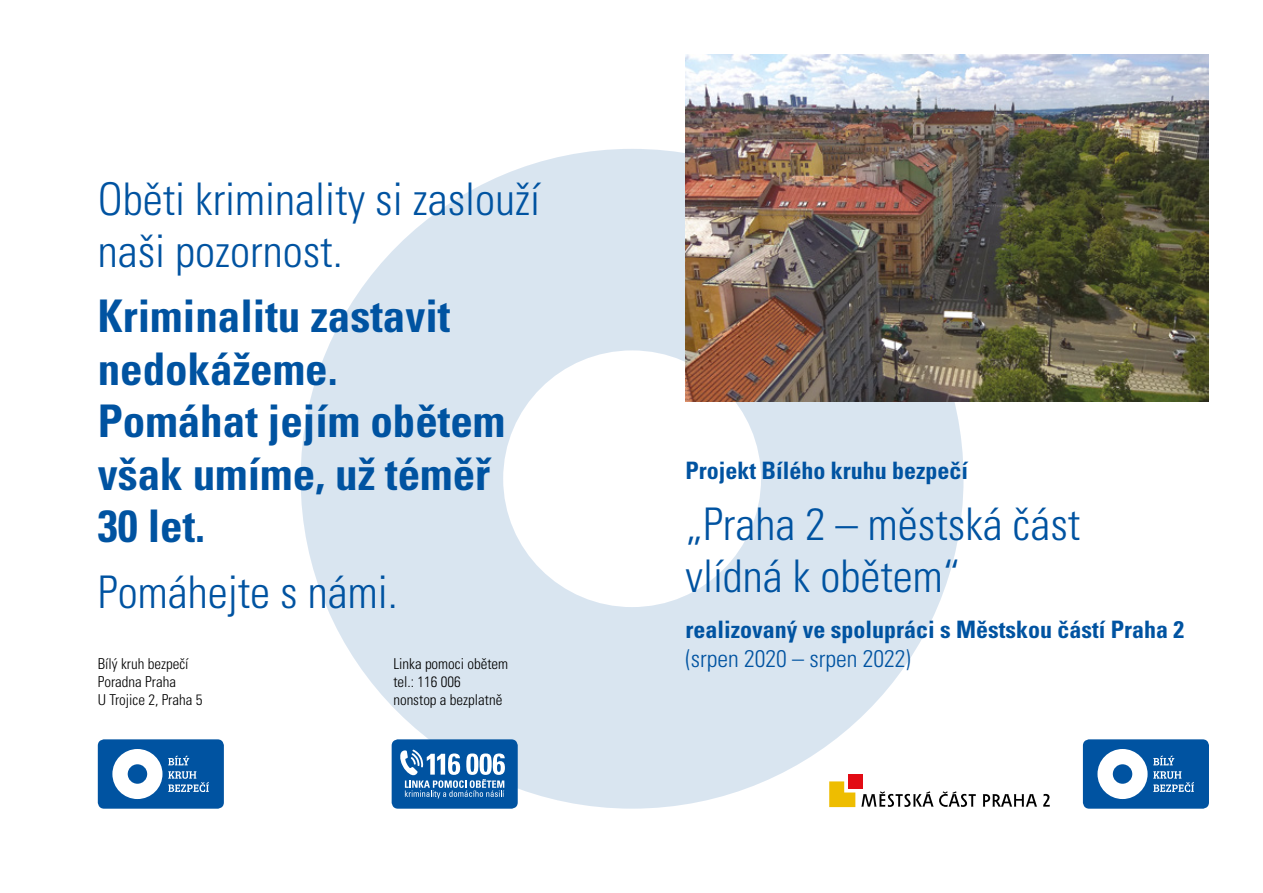
<style>
.page{position:relative;width:1263px;height:893px;background:#fff}
.page>*{position:absolute;margin:0;border:0;box-sizing:border-box;transform-origin:0 0}
.t1{font:300 condensed 45px/52.5px "Univers CE";color:#0053a1}
.t2{font:700 condensed 45px/52.5px "Univers CE";color:#0053a1}
.t3{font:700 condensed 24px "Univers CE";color:#0053a1}
.t4{font:300 condensed 24px "Univers CE";color:#0053a1}
.t5{font:300 condensed 15px "Univers CE";color:#000}
</style>
<div class="page">
<svg style="left:301px;top:149px;width:662px;height:660px;fill:#d9e5f0"></svg>
<img style="left:685px;top:54px;width:524px;height:347px">
<div style="left:98px;top:739px;width:126px;height:70px;background:#0053a1;border-radius:6px"></div>
<svg style="left:112px;top:749px;width:50px;height:50px"></svg>
<svg style="left:168px;top:755px;width:21px;height:10px"></svg>
<svg style="left:168px;top:771px;width:41px;height:21px"></svg>
<div style="left:392px;top:739px;width:126px;height:70px;background:#0053a1;border-radius:6px"></div>
<svg style="left:400px;top:749px;width:105px;height:49px"></svg>
<div style="left:829px;top:774px;width:221px;height:33px;background:#fff"></div>
<svg style="left:861px;top:791px;width:115px;height:16px"></svg>
<svg style="left:983px;top:794px;width:54px;height:13px"></svg>
<svg style="left:1043px;top:794px;width:7px;height:13px"></svg>
<svg style="left:829px;top:781px;width:26px;height:26px"></svg>
<div style="left:848px;top:774px;width:15px;height:15px;background:#e20b14"></div>
<div style="left:1083px;top:739px;width:126px;height:70px;background:#0053a1;border-radius:6px"></div>
<svg style="left:1097px;top:749px;width:50px;height:50px"></svg>
<svg style="left:1153px;top:755px;width:21px;height:10px"></svg>
<svg style="left:1153px;top:771px;width:41px;height:21px"></svg>
<p class="t1" style="left:98px;top:173px;width:444px">Oběti kriminality si zaslouží naši pozornost.</p>
<p class="t2" style="left:98px;top:291px;width:409px">Kriminalitu zastavit nedokážeme.<br>Pomáhat jejím obětem však umíme, už téměř<br>30 let.</p>
<p class="t1" style="left:98px;top:566px;width:301px">Pomáhejte s námi.</p>
<p class="t5" style="left:98px;top:655px;width:92px">Bílý kruh bezpečí</p>
<p class="t5" style="left:393px;top:655px;width:116px">Linka pomoci obětem</p>
<p class="t5" style="left:98px;top:673px;width:80px">Poradna Praha</p>
<p class="t5" style="left:393px;top:673px;width:69px">tel.: 116 006</p>
<p class="t5" style="left:98px;top:691px;width:106px">U Trojice 2, Praha 5</p>
<p class="t5" style="left:393px;top:691px;width:111px">nonstop a bezplatně</p>
<p class="t3" style="left:685px;top:457px;width:284px">Projekt Bílého kruhu bezpečí</p>
<p class="t1" style="left:685px;top:498px;width:396px">„Praha 2 – městská část vlídná k obětem“</p>
<p class="t3" style="left:685px;top:616px;width:500px">realizovaný ve spolupráci s Městskou částí Praha 2</p>
<p class="t4" style="left:685px;top:645px;width:227px">(srpen 2020 – srpen 2022)</p>
</div>
